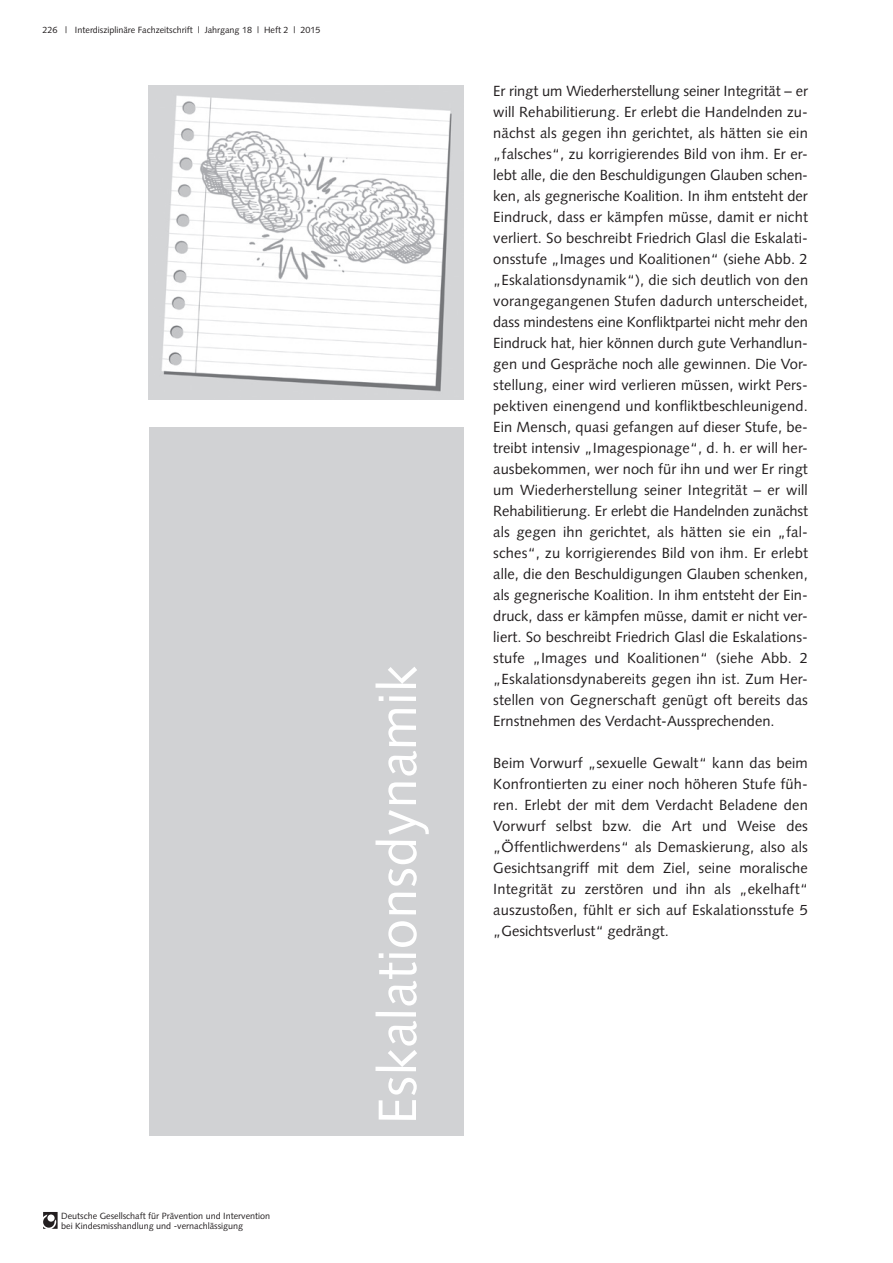
<style>
.page{position:relative;width:893px;height:1263px;background:#fff}
.page>*{position:absolute;margin:0;border:0;box-sizing:border-box;transform-origin:0 0}
.t1{font:54px "Syntax";letter-spacing:.01em;color:#fff}
.t2{font:14.7px/21px "Syntax";color:#231f20;text-align:justify}
.t3{font:9px/10.5px "Syntax";color:#231f20}
</style>
<div class="page">
<svg style="left:43px;top:1212px;width:15px;height:17px"></svg>
<div style="left:149px;top:427px;width:314px;height:708px;background:#d1d2d4"></div>
<img style="left:149px;top:85px;width:314px;height:315px">
<p class="t3" style="left:43px;top:25px;width:280px">226 | Interdisziplinäre Fachzeitschrift | Jahrgang 18 | Heft 2 | 2015</p>
<p class="t3" style="left:61px;top:1210px;width:211px">Deutsche Gesellschaft für Prävention und Intervention bei Kindesmisshandlung und -vernachlässigung</p>
<h1 class="t1" style="left:365px;top:1124px;width:461px;rotate:-90deg">Eskalationsdynamik</h1>
<p class="t2" style="left:493px;top:81px;width:316px">Er ringt um Wiederherstellung seiner Integrität – er will Rehabilitierung. Er erlebt die Handelnden zu&shy;nächst als gegen ihn gerichtet, als hätten sie ein „falsches“, zu korrigierendes Bild von ihm. Er er&shy;lebt alle, die den Beschuldigungen Glauben schen&shy;ken, als gegnerische Koalition. In ihm entsteht der Eindruck, dass er kämpfen müsse, damit er nicht verliert. So beschreibt Friedrich Glasl die Eskalati&shy;onsstufe „Images und Koalitionen“ (siehe Abb. 2 „Eskalationsdynamik“), die sich deutlich von den vorangegangenen Stufen dadurch unterscheidet, dass mindestens eine Konfliktpartei nicht mehr den Eindruck hat, hier können durch gute Verhandlun&shy;gen und Gespräche noch alle gewinnen. Die Vor&shy;stellung, einer wird verlieren müssen, wirkt Pers&shy;pektiven einengend und konfliktbeschleunigend.<br>Ein Mensch, quasi gefangen auf dieser Stufe, be&shy;treibt intensiv „Imagespionage“, d. h. er will her&shy;ausbekommen, wer noch für ihn und wer Er ringt um Wiederherstellung seiner Integrität – er will Rehabilitierung. Er erlebt die Handelnden zunächst als gegen ihn gerichtet, als hätten sie ein „fal&shy;sches“, zu korrigierendes Bild von ihm. Er erlebt alle, die den Beschuldigungen Glauben schenken, als gegnerische Koalition. In ihm entsteht der Ein&shy;druck, dass er kämpfen müsse, damit er nicht ver&shy;liert. So beschreibt Friedrich Glasl die Eskalations&shy;stufe „Images und Koalitionen“ (siehe Abb. 2 „Eskalationsdynabereits gegen ihn ist. Zum Her&shy;stellen von Gegnerschaft genügt oft bereits das Ernstnehmen des Verdacht-Aussprechenden.</p>
<p class="t2" style="left:493px;top:753px;width:316px">Beim Vorwurf „sexuelle Gewalt“ kann das beim Konfrontierten zu einer noch höheren Stufe füh&shy;ren. Erlebt der mit dem Verdacht Beladene den Vorwurf selbst bzw. die Art und Weise des „Öffentlichwerdens“ als Demaskierung, also als Gesichtsangriff mit dem Ziel, seine moralische Integrität zu zerstören und ihn als „ekelhaft“ auszustoßen, fühlt er sich auf Eskalationsstufe 5 „Gesichtsverlust“ gedrängt.</p>
</div>
